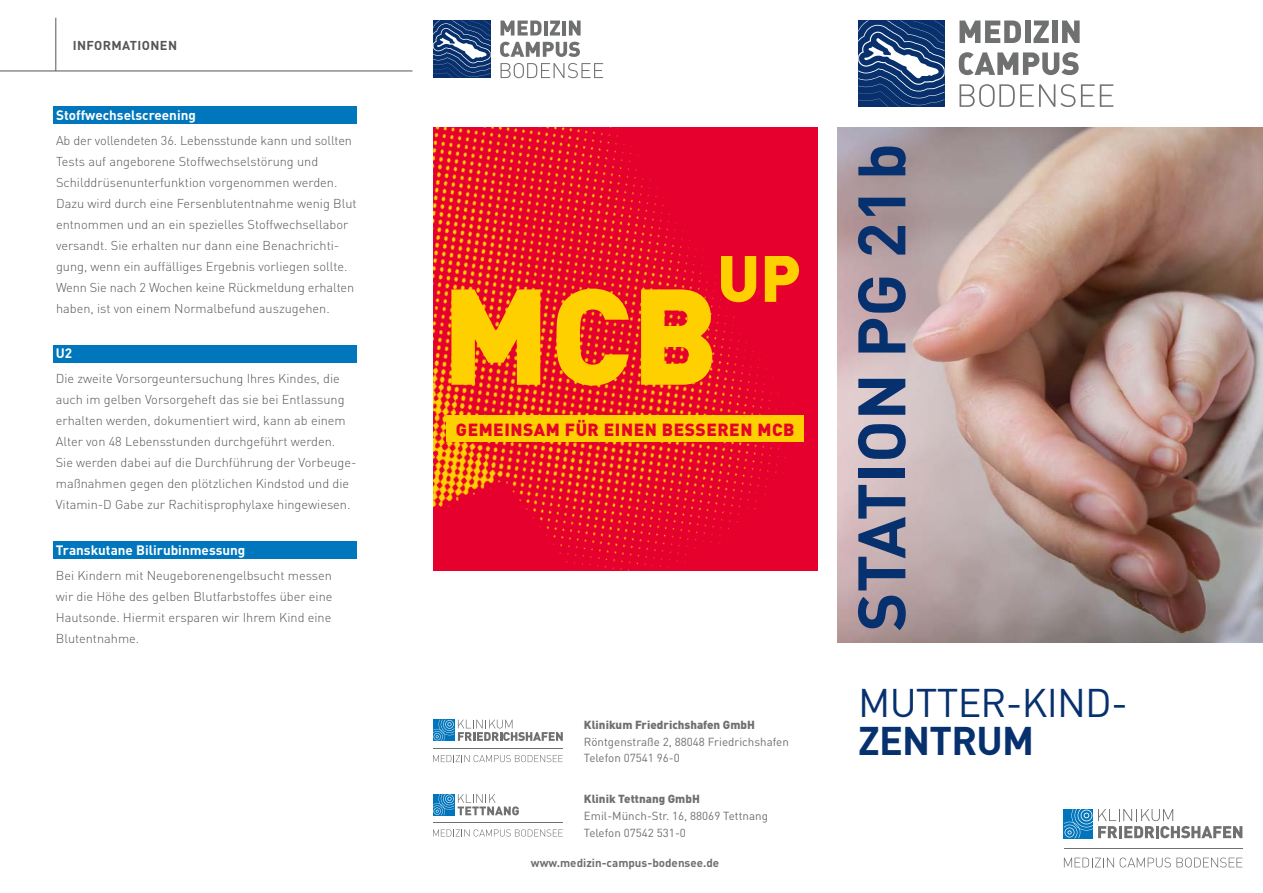
<style>
.page{position:relative;width:1263px;height:893px;background:#fff}
.page>*{position:absolute;margin:0;border:0;box-sizing:border-box;transform-origin:0 0}
.t1{font:900 133.8px "DIN";color:#ffd000}
.t2{font:700 66px "DIN";color:#07316e}
.t3{font:900 65.25px "DIN";color:#ffd000}
.t4{font:39.6px "DIN";letter-spacing:-.02em;color:#07316e}
.t5{font:700 39.6px "DIN";letter-spacing:-.02em;color:#07316e}
.t6{font:900 17.4px "DIN";letter-spacing:.03em;color:#e4032b}
.t7{font:700 13.5px "DIN";color:#fff}
.t8{font:300 12.75px/21px "DIN";color:#555756}
.t9{font:700 12.75px "DIN";letter-spacing:.03em;color:#555}
.t10{font:11.55px/16.5px "DIN";color:#6f7070}
.t11{font:900 11.55px "DIN";color:#6f7070}
.t12{font:700 11.55px "DIN";color:#6f7070}
</style>
<div class="page">
<svg style="left:500px;top:21px;width:42px;height:15px"></svg>
<hr style="left:544px;top:21px;width:4px;height:15px;background:#6f7070">
<svg style="left:550px;top:21px;width:10px;height:15px"></svg>
<hr style="left:562px;top:21px;width:4px;height:15px;background:#6f7070">
<svg style="left:569px;top:21px;width:12px;height:15px"></svg>
<svg style="left:500px;top:42px;width:80px;height:15px"></svg>
<svg style="left:500px;top:63px;width:103px;height:15px"></svg>
<svg style="left:433px;top:21px;width:58px;height:57px;background:#345587"></svg>
<hr style="left:56px;top:18px;width:1px;height:53px;background:#555">
<hr style="left:0;top:71px;width:412px;height:1px;background:#555">
<svg style="left:433px;top:720px;width:130px;height:21px"></svg>
<hr style="left:433px;top:748px;width:130px;height:1px;background:#6f7070">
<svg style="left:433px;top:755px;width:130px;height:7px"></svg>
<svg style="left:433px;top:794px;width:86px;height:21px"></svg>
<hr style="left:433px;top:822px;width:130px;height:1px;background:#6f7070">
<svg style="left:433px;top:829px;width:130px;height:8px"></svg>
<img style="left:838px;top:128px;width:425px;height:514px">
<svg style="left:1064px;top:809px;width:178px;height:29px"></svg>
<hr style="left:1064px;top:848px;width:178px;height:1px;background:#6f7070">
<svg style="left:1064px;top:858px;width:50px;height:9px"></svg>
<svg style="left:1120px;top:857px;width:122px;height:10px"></svg>
<svg style="left:959px;top:21px;width:62px;height:22px"></svg>
<div style="left:1025px;top:21px;width:5px;height:22px;background:#6f7070"></div>
<svg style="left:1033px;top:21px;width:16px;height:22px"></svg>
<div style="left:1052px;top:21px;width:5px;height:22px;background:#6f7070"></div>
<svg style="left:1062px;top:21px;width:17px;height:22px"></svg>
<svg style="left:959px;top:52px;width:120px;height:23px"></svg>
<svg style="left:959px;top:84px;width:116px;height:23px"></svg>
<svg style="left:1081px;top:84px;width:13px;height:23px"></svg>
<svg style="left:1100px;top:84px;width:13px;height:23px"></svg>
<svg style="left:858px;top:21px;width:87px;height:86px;background:#345587"></svg>
<div style="left:53px;top:345px;width:303px;height:18px;background:#0077bd"></div>
<div style="left:53px;top:541px;width:303px;height:18px;background:#0077bd"></div>
<div style="left:53px;top:106px;width:304px;height:18px;background:#0077bd"></div>
<img style="left:433px;top:128px;width:384px;height:443px">
<div style="left:446px;top:415px;width:358px;height:27px;background:#ffd000"></div>
<p class="t9" style="left:73px;top:37px;width:106px">INFORMATIONEN</p>
<p class="t7" style="left:56px;top:106px;width:141px">Stoffwechselscreening</p>
<p class="t8" style="left:56px;top:130px;width:302px">Ab der vollendeten 36. Lebensstunde kann und sollten Tests auf angeborene Stoffwechselstörung und Schilddrüsenunterfunktion vorgenommen werden.<br>Dazu wird durch eine Fersenblutentnahme wenig Blut entnommen und an ein spezielles Stoffwechsellabor versandt. Sie erhalten nur dann eine Benachrichti&shy;gung, wenn ein auffälliges Ergebnis vorliegen sollte.<br>Wenn Sie nach 2 Wochen keine Rückmeldung erhalten haben, ist von einem Normalbefund auszugehen.</p>
<p class="t7" style="left:56px;top:344px;width:18px">U2</p>
<p class="t8" style="left:56px;top:368px;width:302px">Die zweite Vorsorgeuntersuchung Ihres Kindes, die auch im gelben Vorsorgeheft das sie bei Entlassung erhalten werden, dokumentiert wird, kann ab einem Alter von 48 Lebensstunden durchgeführt werden.<br>Sie werden dabei auf die Durchführung der Vorbeuge&shy;maßnahmen gegen den plötzlichen Kindstod und die Vitamin-D Gabe zur Rachitisprophylaxe hingewiesen.</p>
<p class="t7" style="left:56px;top:541px;width:191px">Transkutane Bilirubinmessung</p>
<p class="t8" style="left:56px;top:565px;width:278px;text-align:justify">Bei Kindern mit Neugeborenengelbsucht messen wir die Höhe des gelben Blutfarbstoffes über eine Hautsonde. Hiermit ersparen wir Ihrem Kind eine Blutentnahme.</p>
<h1 class="t1" style="left:442px;top:247px;width:278px">MCB</h1>
<h3 class="t3" style="left:717px;top:235px;width:85px">UP</h3>
<h3 class="t6" style="left:456px;top:418px;width:340px">GEMEINSAM FÜR EINEN BESSEREN MCB</h3>
<p class="t11" style="left:584px;top:717px;width:173px">Klinikum Friedrichshafen GmbH</p>
<p class="t10" style="left:584px;top:733px;width:206px">Röntgenstraße 2, 88048 Friedrichshafen<br>Telefon 07541 96-0</p>
<p class="t11" style="left:584px;top:792px;width:118px">Klinik Tettnang GmbH</p>
<p class="t10" style="left:584px;top:807px;width:186px">Emil-Münch-Str. 16, 88069 Tettnang<br>Telefon 07542 531-0</p>
<p class="t12" style="left:531px;top:856px;width:190px">www.medizin-campus-bodensee.de</p>
<h2 class="t2" style="left:838px;top:631px;width:490px;rotate:-90deg">STATION PG 21b</h2>
<h3 class="t4" style="left:858px;top:678px;width:271px">MUTTER-KIND-</h3>
<h3 class="t5" style="left:858px;top:714px;width:177px">ZENTRUM</h3>
</div>
